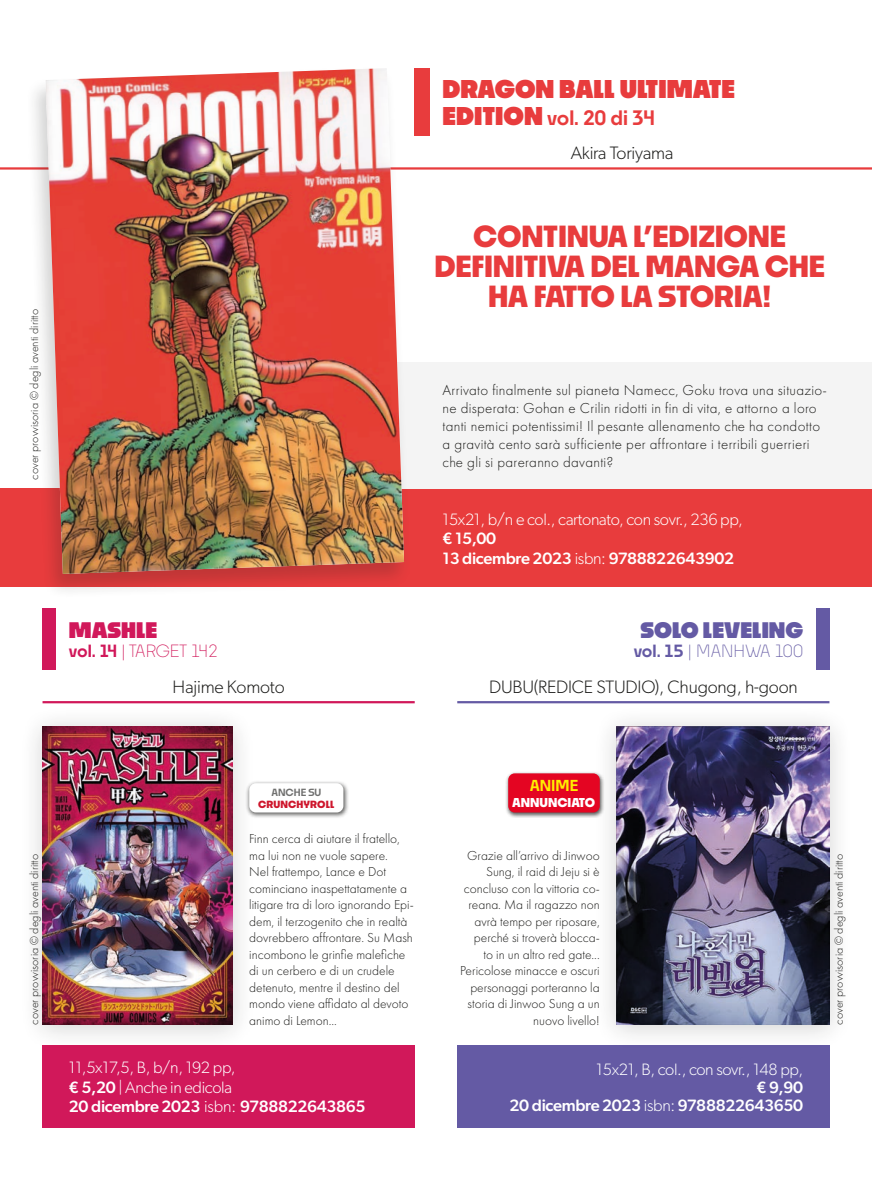
<style>
.page{position:relative;width:872px;height:1191px;background:#fff}
.page>*{position:absolute;margin:0;border:0;box-sizing:border-box;transform-origin:0 0}
.t1{font:700 28.5px/30px "Noka";letter-spacing:-.01em;color:#e83c3d;text-align:center}
.t2{font:900 24px "Noka";color:#e83c3d}
.t3{font:900 21px "Noka";color:#645aa4}
.t4{font:900 21px "Noka";color:#d1185a}
.t5{font:600 19.5px "Noka";letter-spacing:-.02em;color:#e83c3d}
.t6{font:300 18px "Gibson";letter-spacing:-.01em;color:#1d1d1b}
.t7{font:300 16.5px/19.5px "Gibson";letter-spacing:-.02em;color:#fff}
.t8{font:500 16.5px "Gibson";letter-spacing:-.02em;color:#fff}
.t9{font:300 16.5px "Noka";color:#d1185a}
.t10{font:300 16.5px "Noka";color:#645aa4}
.t11{font:300 15px/18px "Futura PT";letter-spacing:.02em;color:#1d1d1b}
.t12{font:600 14.85px "Noka";color:#ffed00}
.t13{font:300 13.5px/16.5px "Futura PT";color:#1d1d1b;text-align:right}
.t14{font:300 12px "Futura PT";color:#1d1d1b}
.t15{font:700 12px "Noka";color:#fff}
.t16{font:700 9.75px "Noka";letter-spacing:.01em;color:#ce162c}
.t17{font:600 9.75px "Noka";color:#70706f}
.s1{font-weight:900;font-size:24px}
.s2{font-weight:600}
.s3{font-weight:500}
.s4{font-weight:300}
</style>
<div class="page">
<div style="left:816px;top:608px;width:13px;height:61px;background:#645aa4"></div>
<div style="left:43px;top:608px;width:13px;height:61px;background:#d1185a"></div>
<hr style="left:457px;top:701px;width:372px;height:2px;background:#645aa4">
<hr style="left:43px;top:701px;width:372px;height:2px;background:#d1185a">
<div style="left:43px;top:1045px;width:371px;height:82px;background:#d1185a"></div>
<div style="left:457px;top:1045px;width:372px;height:82px;background:#645aa4"></div>
<div style="left:0;top:488px;width:872px;height:99px;background:#e83c3d"></div>
<hr style="left:0;top:167px;width:872px;height:3px;background:#e83c3d">
<div style="left:415px;top:68px;width:15px;height:67px;background:#e83c3d"></div>
<div style="left:338px;top:362px;width:534px;height:126px;background:#f4f4f4"></div>
<div style="left:25px;top:65px;width:387px;height:534px;background:#1d1d1b;opacity:.2"></div>
<img style="left:46px;top:68px;width:358px;height:506px">
<div style="left:593px;top:705px;width:260px;height:345px;background:#1d1d1b;opacity:.2"></div>
<img style="left:617px;top:727px;width:212px;height:297px">
<div style="left:19px;top:705px;width:237px;height:345px;background:#1d1d1b;opacity:.2"></div>
<img style="left:43px;top:727px;width:189px;height:297px">
<div style="left:246px;top:780px;width:103px;height:38px;background:#1d1d1b;opacity:.75"></div>
<div style="left:249px;top:783px;width:94px;height:29px;background:#fff;border-radius:7px"></div>
<div style="left:505px;top:771px;width:99px;height:47px;background:#1d1d1b;opacity:.75"></div>
<div style="left:508px;top:773px;width:92px;height:39px;background:#e40522;border-radius:7px"></div>
<p class="t2" style="left:442px;top:74px;width:294px">DRAGON BALL ULTIMATE</p>
<p class="t5" style="left:442px;top:105px;width:214px"><span class="s1">EDITION</span> vol. 20 di 34</p>
<p class="t6" style="left:570px;top:142px;width:104px">Akira Toriyama</p>
<p class="t14" style="left:27px;top:480px;width:172px;rotate:-90deg">cover provvisoria © degli aventi diritto</p>
<p class="t1" style="left:434px;top:220px;width:392px">CONTINUA L’EDIZIONE<br>DEFINITIVA DEL MANGA CHE<br>HA FATTO LA STORIA!</p>
<p class="t11" style="left:442px;top:381px;width:386px">Arrivato finalmente sul pianeta Namecc, Goku trova una situazio&shy;ne disperata: Gohan e Crilin ridotti in fin di vita, e attorno a loro tanti nemici potentissimi! Il pesante allenamento che ha condotto a gravità cento sarà sufficiente per affrontare i terribili guerrieri che gli si pareranno davanti?</p>
<p class="t4" style="left:69px;top:616px;width:90px">MASHLE</p>
<p class="t9" style="left:69px;top:640px;width:151px"><span class="s2">vol. 14</span> | TARGET 142</p>
<p class="t7" style="left:442px;top:509px;width:302px">15x21, b/n e col., cartonato, con sovr., 236 pp, <span class="s3">€ 15,00</span></p>
<p class="t8" style="left:442px;top:548px;width:293px">13 dicembre 2023 <span class="s4">isbn:</span> 9788822643902</p>
<p class="t3" style="left:640px;top:616px;width:164px">SOLO LEVELING</p>
<p class="t10" style="left:633px;top:640px;width:171px"><span class="s2">vol. 15</span> | MANHWA 100</p>
<p class="t6" style="left:173px;top:675px;width:114px">Hajime Komoto</p>
<p class="t6" style="left:489px;top:675px;width:310px">DUBU(REDICE STUDIO), Chugong, h-goon</p>
<p class="t17" style="left:271px;top:786px;width:51px">ANCHE SU</p>
<p class="t16" style="left:258px;top:798px;width:78px">CRUNCHYROLL</p>
<p class="t12" style="left:529px;top:776px;width:50px">ANIME</p>
<p class="t15" style="left:512px;top:794px;width:84px">ANNUNCIATO</p>
<p class="t13" style="left:249px;top:830px;width:166px;text-align:left">Finn cerca di aiutare il fratello, ma lui non ne vuole sapere.<br>Nel frattempo, Lance e Dot cominciano inaspettatamente a litigare tra di loro ignorando Epi&shy;dem, il terzogenito che in realtà dovrebbero affrontare. Su Mash incombono le grinfie malefiche di un cerbero e di un crudele detenuto, mentre il destino del mondo viene affidato al devoto animo di Lemon...</p>
<p class="t13" style="left:460px;top:847px;width:141px">Grazie all’arrivo di Jinwoo<br>Sung, il raid di Jeju si è concluso con la vittoria co&shy;reana. Ma il ragazzo non avrà tempo per riposare, perché si troverà blocca-<br>to in un altro red gate...<br>Pericolose minacce e oscuri personaggi porteranno la storia di Jinwoo Sung a un nuovo livello!</p>
<p class="t14" style="left:27px;top:1024px;width:172px;rotate:-90deg">cover provvisoria © degli aventi diritto</p>
<p class="t14" style="left:832px;top:1024px;width:172px;rotate:-90deg">cover provvisoria © degli aventi diritto</p>
<p class="t7" style="left:69px;top:1057px;width:168px">11,5x17,5, B, b/n, 192 pp, <span class="s3">€ 5,20</span> | Anche in edicola</p>
<p class="t8" style="left:69px;top:1096px;width:298px">20 dicembre 2023 <span class="s4">isbn:</span> 9788822643865</p>
<p class="t7" style="left:596px;top:1059px;width:208px">15x21, B, col., con sovr., 148 pp,</p>
<p class="t8" style="left:756px;top:1077px;width:48px">€ 9,90</p>
<p class="t8" style="left:509px;top:1095px;width:295px">20 dicembre 2023 <span class="s4">isbn:</span> 9788822643650</p>
</div>
